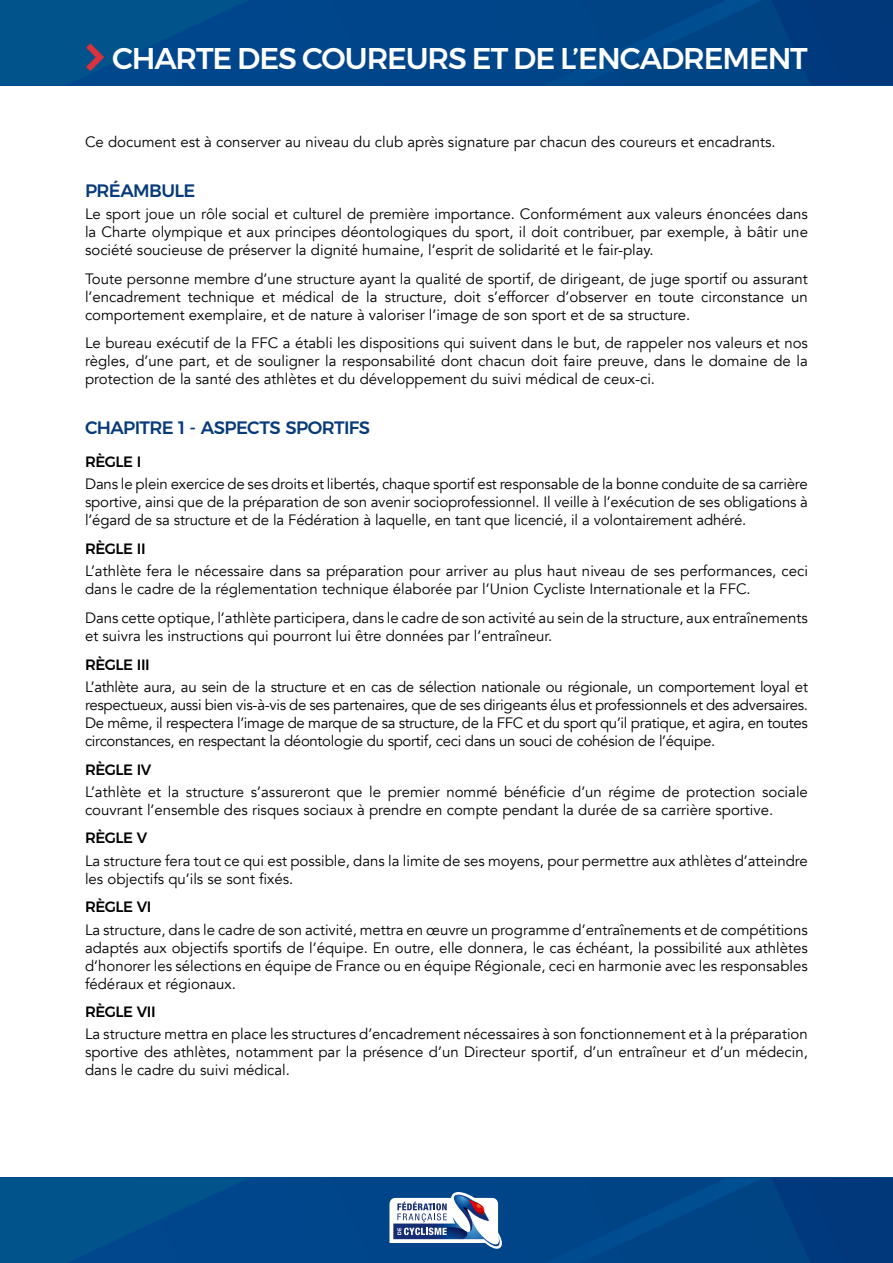
<style>
.page{position:relative;width:893px;height:1263px;background:#fff}
.page>*{position:absolute;margin:0;border:0;box-sizing:border-box;transform-origin:0 0}
.t1{font:500 30px "Montserrat";letter-spacing:-.035em;color:#fff}
.t2{font:500 18px "Montserrat";letter-spacing:-.035em;color:#063a79}
.t3{font:15px/18px "Avenir";color:#000;text-align:justify}
.t4{font:500 15px "Montserrat";letter-spacing:-.03em;color:#000}
</style>
<div class="page">
<div style="left:0;top:1178px;width:893px;height:85px;background:#004588"></div>
<svg style="left:771px;top:1178px;width:122px;height:85px"></svg>
<svg style="left:0;top:1178px;width:247px;height:85px"></svg>
<div style="left:0;top:0;width:893px;height:85px;background:#004589"></div>
<svg style="left:744px;top:0;width:149px;height:85px"></svg>
<svg style="left:389px;top:1192px;width:113px;height:57px"></svg>
<svg style="left:0;top:0;width:248px;height:85px"></svg>
<h1 class="t1" style="left:112px;top:35px;width:697px">CHARTE DES COUREURS ET DE L’ENCADREMENT</h1>
<p class="t3" style="left:85px;top:133px;width:692px">Ce document est à conserver au niveau du club après signature par chacun des coureurs et encadrants.</p>
<p class="t2" style="left:85px;top:176px;width:112px">PRÉAMBULE</p>
<p class="t3" style="left:85px;top:205px;width:724px">Le sport joue un rôle social et culturel de première importance. Conformément aux valeurs énoncées dans la Charte olympique et aux principes déontologiques du sport, il doit contribuer, par exemple, à bâtir une société soucieuse de préserver la dignité humaine, l’esprit de solidarité et le fair-play.</p>
<p class="t3" style="left:85px;top:270px;width:724px">Toute personne membre d’une structure ayant la qualité de sportif, de dirigeant, de juge sportif ou assurant l’encadrement technique et médical de la structure, doit s’efforcer d’observer en toute circonstance un comportement exemplaire, et de nature à valoriser l’image de son sport et de sa structure.</p>
<p class="t3" style="left:85px;top:334px;width:724px">Le bureau exécutif de la FFC a établi les dispositions qui suivent dans le but, de rappeler nos valeurs et nos règles, d’une part, et de souligner la responsabilité dont chacun doit faire preuve, dans le domaine de la protection de la santé des athlètes et du développement du suivi médical de ceux-ci.</p>
<p class="t2" style="left:85px;top:413px;width:286px">CHAPITRE 1 - ASPECTS SPORTIFS</p>
<p class="t4" style="left:85px;top:450px;width:58px">RÈGLE I</p>
<p class="t3" style="left:85px;top:475px;width:724px">Dans le plein exercice de ses droits et libertés, chaque sportif est responsable de la bonne conduite de sa carrière sportive, ainsi que de la préparation de son avenir socioprofessionnel. Il veille à l’exécution de ses obligations à l’égard de sa structure et de la Fédération à laquelle, en tant que licencié, il a volontairement adhéré.</p>
<p class="t4" style="left:85px;top:537px;width:62px">RÈGLE II</p>
<p class="t3" style="left:85px;top:562px;width:724px">L’athlète fera le nécessaire dans sa préparation pour arriver au plus haut niveau de ses performances, ceci dans le cadre de la réglementation technique élaborée par l’Union Cycliste Internationale et la FFC.</p>
<p class="t3" style="left:85px;top:609px;width:724px">Dans cette optique, l’athlète participera, dans le cadre de son activité au sein de la structure, aux entraînements et suivra les instructions qui pourront lui être données par l’entraîneur.</p>
<p class="t4" style="left:85px;top:652px;width:66px">RÈGLE III</p>
<p class="t3" style="left:85px;top:678px;width:724px">L’athlète aura, au sein de la structure et en cas de sélection nationale ou régionale, un comportement loyal et respectueux, aussi bien vis-à-vis de ses partenaires, que de ses dirigeants élus et professionnels et des adversaires.<br>De même, il respectera l’image de marque de sa structure, de la FFC et du sport qu’il pratique, et agira, en toutes circonstances, en respectant la déontologie du sportif, ceci dans un souci de cohésion de l’équipe.</p>
<p class="t4" style="left:85px;top:757px;width:68px">RÈGLE IV</p>
<p class="t3" style="left:85px;top:783px;width:724px">L’athlète et la structure s’assureront que le premier nommé bénéficie d’un régime de protection sociale couvrant l’ensemble des risques sociaux à prendre en compte pendant la durée de sa carrière sportive.</p>
<p class="t4" style="left:85px;top:826px;width:64px">RÈGLE V</p>
<p class="t3" style="left:85px;top:852px;width:724px">La structure fera tout ce qui est possible, dans la limite de ses moyens, pour permettre aux athlètes d’atteindre les objectifs qu’ils se sont fixés.</p>
<p class="t4" style="left:85px;top:895px;width:68px">RÈGLE VI</p>
<p class="t3" style="left:85px;top:921px;width:724px">La structure, dans le cadre de son activité, mettra en œuvre un programme d’entraînements et de compétitions adaptés aux objectifs sportifs de l’équipe. En outre, elle donnera, le cas échéant, la possibilité aux athlètes d’honorer les sélections en équipe de France ou en équipe Régionale, ceci en harmonie avec les responsables fédéraux et régionaux.</p>
<p class="t4" style="left:85px;top:1000px;width:72px">RÈGLE VII</p>
<p class="t3" style="left:85px;top:1025px;width:724px">La structure mettra en place les structures d’encadrement nécessaires à son fonctionnement et à la préparation sportive des athlètes, notamment par la présence d’un Directeur sportif, d’un entraîneur et d’un médecin, dans le cadre du suivi médical.</p>
</div>
